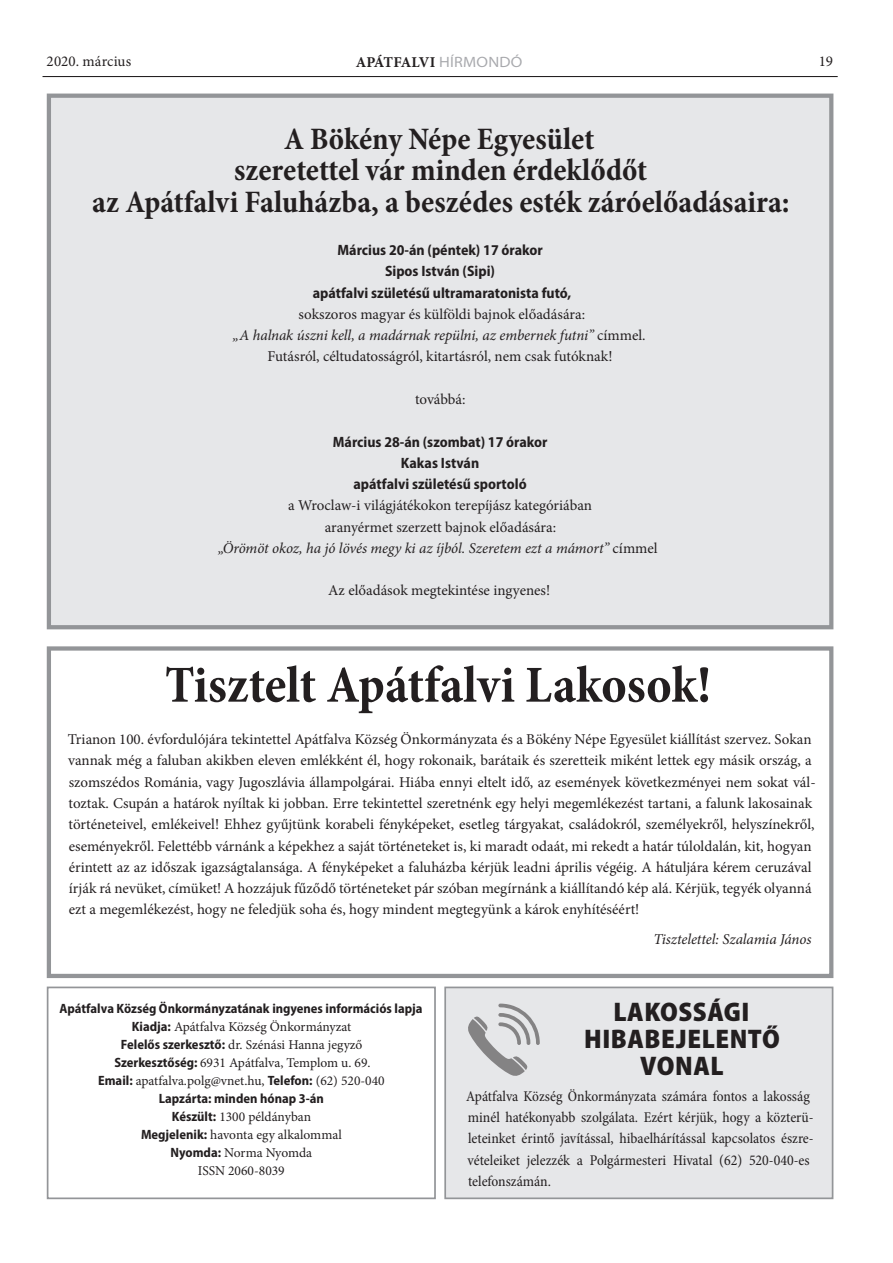
<style>
.page{position:relative;width:893px;height:1263px;background:#fff}
.page>*{position:absolute;margin:0;border:0;box-sizing:border-box;transform-origin:0 0}
.cím{font:700 condensed 52.5px "Minion Pro";color:#231f20}
.cím-2{font:700 condensed 31.5px/31.5px "Minion Pro";color:#231f20;text-align:center}
.cím_Myriad{font:900 semi-condensed 27px/27px "Myriad Pro";letter-spacing:.02em;color:#231f20;text-align:center}
.t1{font:15px/21.3px "Minion Pro";color:#231f20}
.t2{font:condensed 15px/21.3px "Minion Pro";color:#231f20}
.t3{font:700 semi-condensed 15px "Myriad Pro";color:#231f20}
.aláírás{font:italic 15px "Minion Pro";letter-spacing:-.005em;color:#231f20}
.t4{font:700 15px "Minion Pro";letter-spacing:-.025em;color:#231f20}
.t5{font:13.5px "Minion Pro";color:#231f20}
.t6{font:700 semi-condensed 13.5px "Myriad Pro";color:#231f20}
.s1{font-family:"Myriad Pro";font-weight:400;font-stretch:semi-expanded;color:#a8a9ad}
.s2{font-style:normal}
.s3{font-family:"Myriad Pro";font-weight:700;font-stretch:semi-condensed}
</style>
<div class="page">
<hr style="left:43px;top:76px;width:795px;height:1px;background:#231f20">
<div style="left:47px;top:986px;width:389px;height:213px;border:2px solid #939598"></div>
<div style="left:445px;top:987px;width:388px;height:211px;background:#e6e7e9"></div>
<div style="left:444px;top:986px;width:389px;height:213px;border:2px solid #939598"></div>
<svg style="left:468px;top:1003px;width:72px;height:73px"></svg>
<div style="left:49px;top:96px;width:782px;height:531px;background:#e6e7e9"></div>
<div style="left:47px;top:94px;width:786px;height:535px;border:4px solid #939598"></div>
<div style="left:47px;top:646px;width:786px;height:332px;border:4px solid #939598"></div>
<p class="t1" style="left:47px;top:51px;width:86px">2020. március</p>
<p class="t4" style="left:356px;top:51px;width:168px">APÁTFALVI <span class="s1">HÍRMONDÓ</span></p>
<p class="t1" style="left:819px;top:51px;width:16px">19</p>
<p class="cím-2" style="left:92px;top:123px;width:699px">A Bökény Népe Egyesület<br>szeretettel vár minden érdeklődőt<br>az Apátfalvi Faluházba, a beszédes esték záróelőadásaira:</p>
<p class="t3" style="left:338px;top:240px;width:207px">Március 20-án (péntek) 17 órakor</p>
<p class="t3" style="left:385px;top:262px;width:112px">Sipos István (Sipi)</p>
<p class="t3" style="left:313px;top:283px;width:260px">apátfalvi születésű ultramaratonista futó,</p>
<p class="t1" style="left:299px;top:304px;width:288px">sokszoros magyar és külföldi bajnok előadására:</p>
<p class="aláírás" style="left:233px;top:325px;width:414px">„A halnak úszni kell, a madárnak repülni, az embernek futni” <span class="s2">címmel.</span></p>
<p class="t1" style="left:268px;top:346px;width:346px">Futásról, céltudatosságról, kitartásról, nem csak futóknak!</p>
<p class="t1" style="left:415px;top:389px;width:52px">továbbá:</p>
<p class="t3" style="left:333px;top:432px;width:216px">Március 28-án (szombat) 17 órakor</p>
<p class="t3" style="left:401px;top:453px;width:80px">Kakas István</p>
<p class="t3" style="left:354px;top:474px;width:175px">apátfalvi születésű sportoló</p>
<p class="t1" style="left:288px;top:495px;width:305px">a Wroclaw-i világjátékokon terepíjász kategóriában</p>
<p class="t1" style="left:325px;top:516px;width:233px">aranyérmet szerzett bajnok előadására:</p>
<p class="aláírás" style="left:218px;top:538px;width:441px">„Örömöt okoz, ha jó lövés megy ki az íjból. Szeretem ezt a mámort” <span class="s2">címmel</span></p>
<p class="t1" style="left:328px;top:580px;width:223px">Az előadások megtekintése ingyenes!</p>
<p class="cím" style="left:165px;top:649px;width:548px">Tisztelt Apátfalvi Lakosok!</p>
<p class="t1" style="left:68px;top:729px;width:749px">Trianon 100. évfordulójára tekintettel Apátfalva Község Önkormányzata és a Bökény Népe Egyesület kiállítást szervez. Sokan vannak még a faluban akikben eleven emlékként él, hogy rokonaik, barátaik és szeretteik miként lettek egy másik ország, a szomszédos Románia, vagy Jugoszlávia állampolgárai. Hiába ennyi eltelt idő, az események következményei nem sokat vál&shy;toztak. Csupán a határok nyíltak ki jobban. Erre tekintettel szeretnénk egy helyi megemlékezést tartani, a falunk lakosainak történeteivel, emlékeivel! Ehhez gyűjtünk korabeli fényképeket, esetleg tárgyakat, családokról, személyekről, helyszínekről, eseményekről. Felettébb várnánk a képekhez a saját történeteket is, ki maradt odaát, mi rekedt a határ túloldalán, kit, hogyan érintett az az időszak igazságtalansága. A fényképeket a faluházba kérjük leadni április végéig. A hátuljára kérem ceruzával írják rá nevüket, címüket! A hozzájuk fűződő történeteket pár szóban megírnánk a kiállítandó kép alá. Kérjük, tegyék olyanná ezt a megemlékezést, hogy ne feledjük soha és, hogy mindent megtegyünk a károk enyhítéséért!</p>
<p class="aláírás" style="left:653px;top:929px;width:159px">Tisztelettel: Szalamia János</p>
<p class="t6" style="left:59px;top:999px;width:365px">Apátfalva Község Önkormányzatának ingyenes információs lapja</p>
<p class="t5" style="left:132px;top:1017px;width:221px"><span class="s3">Kiadja:</span> Apátfalva Község Önkormányzat</p>
<p class="t5" style="left:121px;top:1035px;width:243px"><span class="s3">Felelős szerkesztő:</span> dr. Szénási Hanna jegyző</p>
<p class="t5" style="left:114px;top:1053px;width:258px"><span class="s3">Szerkesztőség:</span> 6931 Apátfalva, Templom u. 69.</p>
<p class="t5" style="left:98px;top:1071px;width:288px"><span class="s3">Email:</span> apatfalva.polg@vnet.hu, <span class="s3">Telefon:</span> (62) 520-040</p>
<p class="t6" style="left:159px;top:1089px;width:167px">Lapzárta: minden hónap 3-án</p>
<p class="t5" style="left:172px;top:1107px;width:141px"><span class="s3">Készült:</span> 1300 példányban</p>
<p class="t5" style="left:141px;top:1125px;width:202px"><span class="s3">Megjelenik:</span> havonta egy alkalommal</p>
<p class="t5" style="left:171px;top:1143px;width:143px"><span class="s3">Nyomda:</span> Norma Nyomda</p>
<p class="t5" style="left:198px;top:1161px;width:88px">ISSN 2060-8039</p>
<p class="cím_Myriad" style="left:584px;top:998px;width:197px">LAKOSSÁGI<br>HIBABEJELENTŐ<br>VONAL</p>
<p class="t2" style="left:466px;top:1085px;width:349px">Apátfalva Község Önkormányzata számára fontos a lakosság minél hatékonyabb szolgálata. Ezért kérjük, hogy a közterü&shy;leteinket érintő javítással, hibaelhárítással kapcsolatos észre&shy;vételeiket jelezzék a Polgármesteri Hivatal (62) 520-040-es telefonszámán.</p>
</div>
